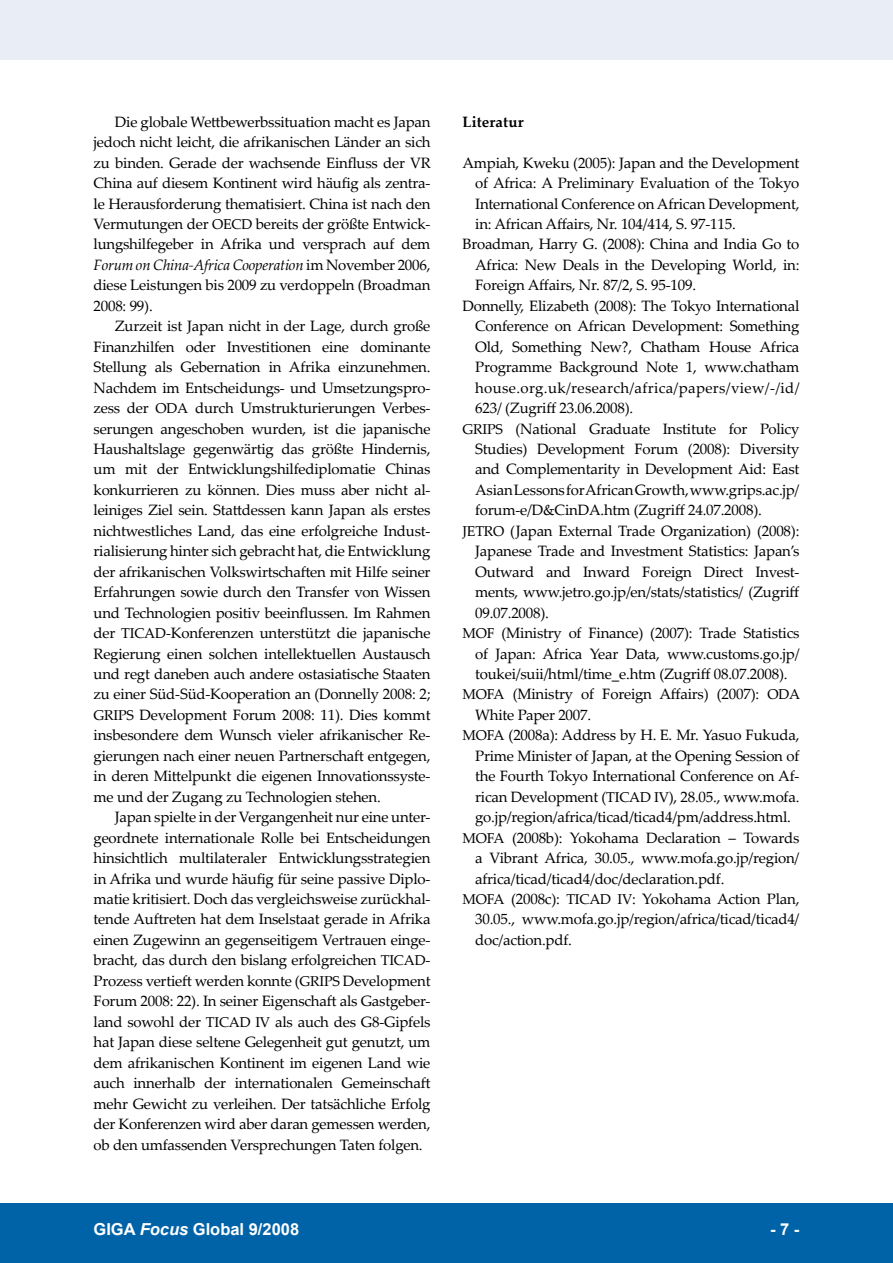
<style>
.page{position:relative;width:893px;height:1263px;background:#fff}
.page>*{position:absolute;margin:0;border:0;box-sizing:border-box;transform-origin:0 0}
.t1{font:700 16.5px "Arial";color:#fff}
.t2{font:15px/20.4px "Palatino Linotype";letter-spacing:-.015em;color:#000;text-align:justify}
.t3{font:15px "Palatino Linotype";letter-spacing:.025em;color:#000}
.t4{font:700 15px "Palatino Linotype";letter-spacing:.01em;color:#000}
.s1{font-size:14.25px}
.s2{font-style:italic}
</style>
<div class="page">
<div style="left:0;top:1203px;width:893px;height:60px;background:#0063a8"></div>
<div style="left:0;top:0;width:893px;height:60px;background:#e8edf6"></div>
<p class="t2" style="left:94px;top:111px;width:339px;text-indent:21px">Die globale Wettbewerbssituation macht es Japan jedoch nicht leicht, die afrikanischen Länder an sich zu binden. Gerade der wachsende Einfluss der VR China auf diesem Kontinent wird häufig als zentra&shy;le Herausforderung thematisiert. China ist nach den Vermutungen der <span class="s1">OECD</span> bereits der größte Entwick&shy;lungshilfegeber in Afrika und versprach auf dem <span class="s2">Forum on China-Africa Cooperation</span> im November 2006, diese Leistungen bis 2009 zu verdoppeln (Broadman 2008: 99).</p>
<p class="t2" style="left:94px;top:315px;width:338px;text-indent:21px">Zurzeit ist Japan nicht in der Lage, durch große Finanzhilfen oder Investitionen eine dominante Stellung als Gebernation in Afrika einzunehmen.<br>Nachdem im Entscheidungs- und Umsetzungspro&shy;zess der <span class="s1">ODA</span> durch Umstrukturierungen Verbes&shy;serungen angeschoben wurden, ist die japanische Haushaltslage gegenwärtig das größte Hindernis, um mit der Entwicklungshilfediplomatie Chinas konkurrieren zu können. Dies muss aber nicht al&shy;leiniges Ziel sein. Stattdessen kann Japan als erstes nichtwestliches Land, das eine erfolgreiche Indust&shy;rialisierung hinter sich gebracht hat, die Entwicklung der afrikanischen Volkswirtschaften mit Hilfe seiner Erfahrungen sowie durch den Transfer von Wissen und Technologien positiv beeinflussen. Im Rahmen der <span class="s1">TICAD</span>-Konferenzen unterstützt die japanische Regierung einen solchen intellektuellen Austausch und regt daneben auch andere ostasiatische Staaten zu einer Süd-Süd-Kooperation an (Donnelly 2008: 2; <span class="s1">GRIPS</span> Development Forum 2008: 11). Dies kommt insbesondere dem Wunsch vieler afrikanischer Re&shy;gierungen nach einer neuen Partnerschaft entgegen, in deren Mittelpunkt die eigenen Innovationssyste&shy;me und der Zugang zu Technologien stehen.</p>
<p class="t2" style="left:94px;top:806px;width:338px;text-indent:21px">Japan spielte in der Vergangenheit nur eine unter&shy;geordnete internationale Rolle bei Entscheidungen hinsichtlich multilateraler Entwicklungsstrategien in Afrika und wurde häufig für seine passive Diplo&shy;matie kritisiert. Doch das vergleichsweise zurückhal&shy;tende Auftreten hat dem Inselstaat gerade in Afrika einen Zugewinn an gegenseitigem Vertrauen einge&shy;bracht, das durch den bislang erfolgreichen <span class="s1">TICAD</span>-Prozess vertieft werden konnte (<span class="s1">GRIPS</span> Development Forum 2008: 22). In seiner Eigenschaft als Gastgeber&shy;land sowohl der <span class="s1">TICAD IV</span> als auch des G8-Gipfels hat Japan diese seltene Gelegenheit gut genutzt, um dem afrikanischen Kontinent im eigenen Land wie auch innerhalb der internationalen Gemeinschaft mehr Gewicht zu verleihen. Der tatsächliche Erfolg der Konferenzen wird aber daran gemessen werden, ob den umfassenden Versprechungen Taten folgen.</p>
<p class="t4" style="left:462px;top:111px;width:63px">Literatur</p>
<p class="t2" style="left:462px;top:152px;width:338px">Ampiah, Kweku (2005): Japan and the Development</p>
<p class="t2" style="left:475px;top:172px;width:326px">of Africa: A Preliminary Evaluation of the Tokyo</p>
<p class="t2" style="left:475px;top:193px;width:326px">International Conference on African Development,</p>
<p class="t2" style="left:475px;top:213px;width:262px">in: African Affairs, Nr. 104/414, S. 97-115.</p>
<p class="t2" style="left:462px;top:234px;width:338px">Broadman, Harry G. (2008): China and India Go to</p>
<p class="t2" style="left:475px;top:254px;width:326px">Africa: New Deals in the Developing World, in:</p>
<p class="t2" style="left:475px;top:274px;width:222px">Foreign Affairs, Nr. 87/2, S. 95-109.</p>
<p class="t2" style="left:462px;top:295px;width:338px">Donnelly, Elizabeth (2008): The Tokyo International</p>
<p class="t2" style="left:475px;top:315px;width:326px">Conference on African Development: Something</p>
<p class="t2" style="left:475px;top:336px;width:326px">Old, Something New?, Chatham House Africa</p>
<p class="t2" style="left:475px;top:356px;width:326px">Programme Background Note 1, www.chatham</p>
<p class="t3" style="left:475px;top:377px;width:326px">house.org.uk/research/africa/papers/view/-/id/</p>
<p class="t2" style="left:475px;top:397px;width:160px">623/ (Zugriff 23.06.2008).</p>
<p class="t2" style="left:462px;top:418px;width:338px"><span class="s1">GRIPS</span> (National Graduate Institute for Policy</p>
<p class="t2" style="left:475px;top:438px;width:326px">Studies) Development Forum (2008): Diversity</p>
<p class="t2" style="left:475px;top:459px;width:326px">and Complementarity in Development Aid: East</p>
<p class="t2" style="left:475px;top:479px;width:326px">Asian Lessons for African Growth, www.grips.ac.jp/</p>
<p class="t2" style="left:475px;top:499px;width:288px">forum-e/D&amp;CinDA.htm (Zugriff 24.07.2008).</p>
<p class="t2" style="left:462px;top:520px;width:338px"><span class="s1">JETRO</span> (Japan External Trade Organization) (2008):</p>
<p class="t2" style="left:475px;top:540px;width:326px">Japanese Trade and Investment Statistics: Japan’s</p>
<p class="t2" style="left:475px;top:561px;width:326px">Outward and Inward Foreign Direct Invest-</p>
<p class="t2" style="left:475px;top:581px;width:326px">ments, www.jetro.go.jp/en/stats/statistics/ (Zugriff</p>
<p class="t2" style="left:475px;top:602px;width:75px">09.07.2008).</p>
<p class="t2" style="left:462px;top:622px;width:339px"><span class="s1">MOF</span> (Ministry of Finance) (2007): Trade Statistics</p>
<p class="t2" style="left:475px;top:643px;width:326px">of Japan: Africa Year Data, www.customs.go.jp/</p>
<p class="t2" style="left:475px;top:663px;width:314px">toukei/suii/html/time_e.htm (Zugriff 08.07.2008).</p>
<p class="t2" style="left:462px;top:684px;width:339px"><span class="s1">MOFA</span> (Ministry of Foreign Affairs) (2007): <span class="s1">ODA</span></p>
<p class="t2" style="left:475px;top:704px;width:118px">White Paper 2007.</p>
<p class="t2" style="left:462px;top:724px;width:338px"><span class="s1">MOFA</span> (2008a): Address by H. E. Mr. Yasuo Fukuda,</p>
<p class="t2" style="left:475px;top:745px;width:326px">Prime Minister of Japan, at the Opening Session of</p>
<p class="t2" style="left:475px;top:765px;width:326px">the Fourth Tokyo International Conference on Af-</p>
<p class="t2" style="left:475px;top:786px;width:326px">rican Development (<span class="s1">TICAD IV</span>), 28.05., www.mofa.</p>
<p class="t2" style="left:475px;top:806px;width:317px">go.jp/region/africa/ticad/ticad4/pm/address.html.</p>
<p class="t2" style="left:462px;top:827px;width:338px"><span class="s1">MOFA</span> (2008b): Yokohama Declaration – Towards</p>
<p class="t2" style="left:475px;top:847px;width:326px">a Vibrant Africa, 30.05., www.mofa.go.jp/region/</p>
<p class="t2" style="left:475px;top:868px;width:251px">africa/ticad/ticad4/doc/declaration.pdf.</p>
<p class="t2" style="left:462px;top:888px;width:338px"><span class="s1">MOFA</span> (2008c): <span class="s1">TICAD IV</span>: Yokohama Action Plan,</p>
<p class="t2" style="left:475px;top:908px;width:326px">30.05., www.mofa.go.jp/region/africa/ticad/ticad4/</p>
<p class="t2" style="left:475px;top:929px;width:98px">doc/action.pdf.</p>
<p class="t1" style="left:94px;top:1218px;width:207px">GIGA <span class="s2">Focus</span> Global 9/2008</p>
<p class="t1" style="left:770px;top:1218px;width:31px">- -</p>
</div>
